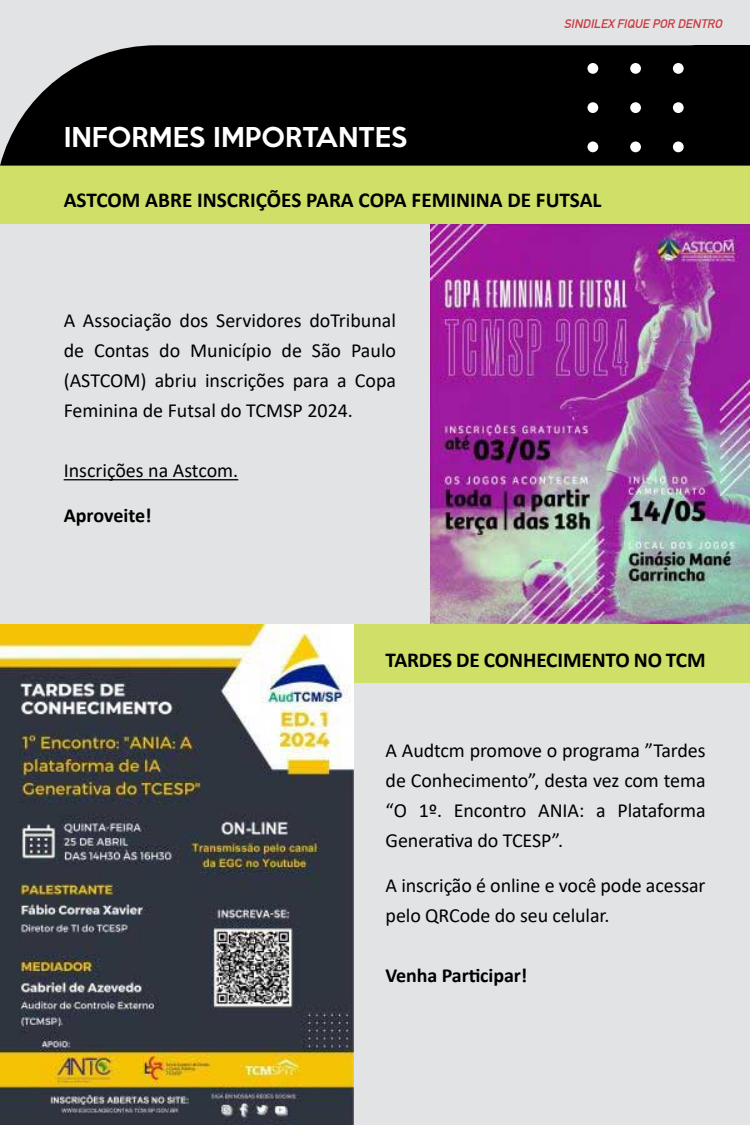
<style>
.page{position:relative;width:750px;height:1125px;background:#e2e3e4}
.page>*{position:absolute;margin:0;border:0;box-sizing:border-box;transform-origin:0 0}
.t1{font:500 25px "Keep Calm";letter-spacing:.005em;color:#fff}
.t2{font:700 21.25px "Calibri";letter-spacing:-.005em;color:#000}
.t3{font:20px/30px "Calibri";letter-spacing:-.005em;color:#000;text-align:justify}
.t4{font:700 20px "Calibri";letter-spacing:-.005em;color:#000}
.t5{font:italic 700 12.12px "DIN Alternate";color:#cc3b42}
</style>
<div class="page">
<div style="left:0;top:166px;width:750px;height:58px;background:#cfdf68"></div>
<svg style="left:0;top:45px;width:750px;height:121px;background:#0d0d0d"></svg>
<div style="left:587px;top:63px;width:11px;height:11px;background:#fff;border-radius:50%"></div>
<div style="left:587px;top:102px;width:11px;height:11px;background:#fff;border-radius:50%"></div>
<div style="left:587px;top:142px;width:11px;height:10px;background:#fff;border-radius:50%"></div>
<div style="left:630px;top:63px;width:11px;height:11px;background:#fff;border-radius:50%"></div>
<div style="left:630px;top:102px;width:11px;height:11px;background:#fff;border-radius:50%"></div>
<div style="left:630px;top:142px;width:11px;height:10px;background:#fff;border-radius:50%"></div>
<div style="left:673px;top:63px;width:11px;height:11px;background:#fff;border-radius:50%"></div>
<div style="left:673px;top:102px;width:11px;height:11px;background:#fff;border-radius:50%"></div>
<div style="left:673px;top:142px;width:11px;height:10px;background:#fff;border-radius:50%"></div>
<img style="left:430px;top:224px;width:320px;height:400px">
<div style="left:9px;top:624px;width:741px;height:58px;background:#cfdf68"></div>
<img style="left:0;top:624px;width:354px;height:500px">
<hr style="left:64px;top:479px;width:174px;height:1px;background:#000">
<p class="t1" style="left:64px;top:116px;width:345px">INFORMES IMPORTANTES</p>
<p class="t5" style="left:564px;top:15px;width:163px">SINDILEX FIQUE POR DENTRO</p>
<p class="t2" style="left:64px;top:185px;width:539px">ASTCOM ABRE INSCRIÇÕES PARA COPA FEMININA DE FUTSAL</p>
<p class="t3" style="left:64px;top:305px;width:334px">A Associação dos Servidores doTribunal de Contas do Município de São Paulo (ASTCOM) abriu inscrições para a Copa Feminina de Futsal do TCMSP 2024.</p>
<p class="t3" style="left:64px;top:455px;width:176px">Inscrições na Astcom.</p>
<p class="t4" style="left:64px;top:502px;width:89px">Aproveite!</p>
<p class="t2" style="left:386px;top:645px;width:322px">TARDES DE CONHECIMENTO NO TCM</p>
<p class="t3" style="left:386px;top:735px;width:321px">A Audtcm promove o programa ”Tardes de Conhecimento”, desta vez com tema “O 1º. Encontro ANIA: a Plataforma Generativa do TCESP”.</p>
<p class="t3" style="left:386px;top:870px;width:321px">A inscrição é online e você pode acessar pelo QRCode do seu celular.</p>
<p class="t4" style="left:386px;top:961px;width:143px">Venha Participar!</p>
</div>
